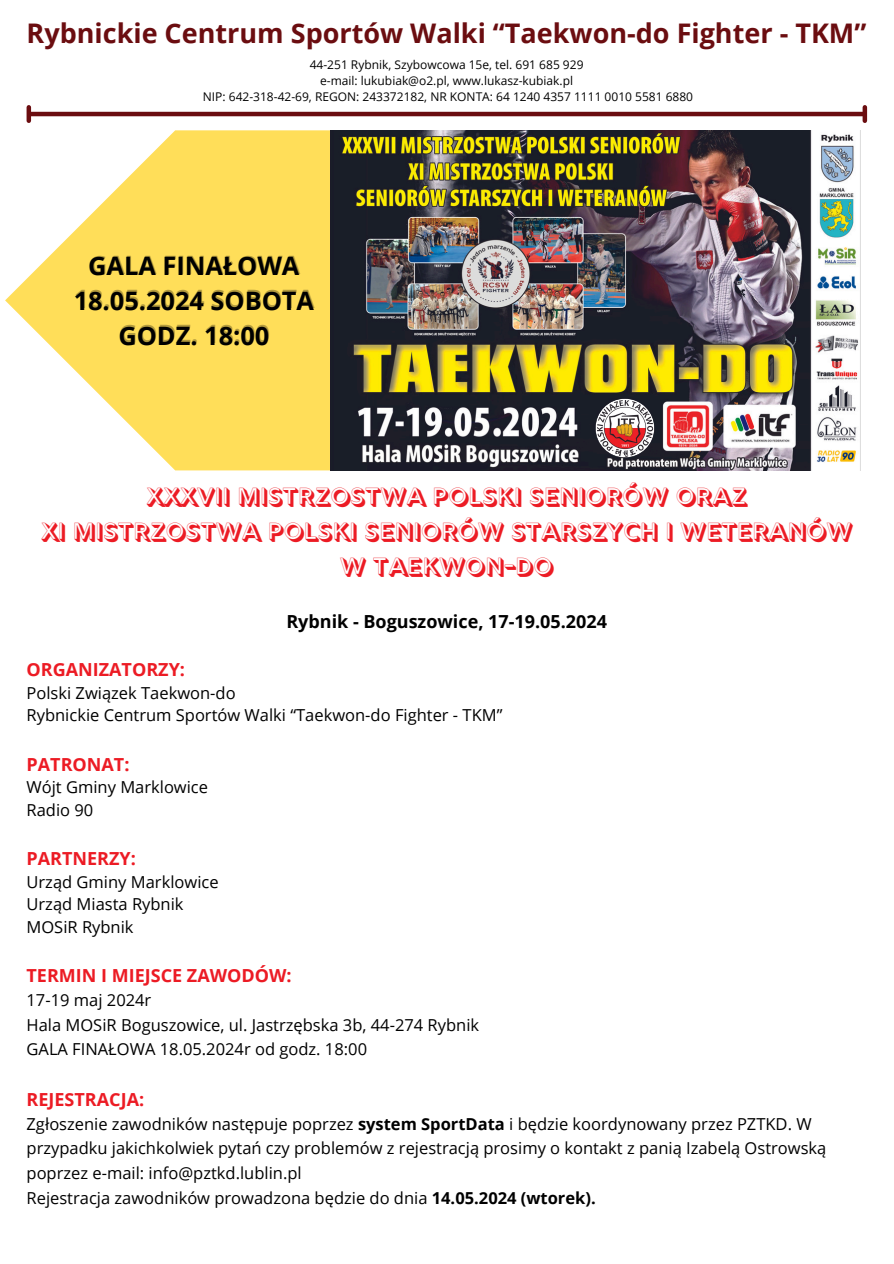
<style>
.page{position:relative;width:894px;height:1264px;background:#fff}
.page>*{position:absolute;margin:0;border:0;box-sizing:border-box;transform-origin:0 0}
.t1{font:700 27px "Open Sans";color:#6b0d10}
.t2{font:25.5px/34.8px "Rig Medium Fill";color:#ec1b24;text-align:center}
.t3{font:700 25.35px/34.8px "Open Sans";color:#000;text-align:center}
.t4{font:700 18px "Open Sans";color:#ec1b24}
.t5{font:700 18px "Open Sans";color:#000}
.t6{font:16.5px/24.8px "Open Sans";color:#000}
.t7{font:12px "Open Sans";color:#000}
.s1{font-weight:700}
</style>
<div class="page">
<hr style="left:30px;top:112px;width:833px;height:4px;background:#6b0d10">
<hr style="left:27px;top:107px;width:4px;height:14px;background:#6b0d10">
<svg style="left:862px;top:107px;width:4px;height:14px"></svg>
<svg style="left:5px;top:130px;width:325px;height:340px;fill:#ffde59"></svg>
<img style="left:330px;top:130px;width:529px;height:340px">
<img style="left:595px;top:399px;width:59px;height:58px;border-radius:50%">
<p class="t1" style="left:27px;top:14px;width:841px">Rybnickie Centrum Sportów Walki “Taekwon-do Fighter - TKM”</p>
<p class="t7" style="left:309px;top:56px;width:275px">44-251 Rybnik, Szybowcowa 15e, tel. 691 685 929</p>
<h1 class="t7" style="left:320px;top:72px;width:254px">e-mail: lukubiak@o2.pl, www.lukasz-kubiak.pl</h1>
<p class="t7" style="left:203px;top:88px;width:491px">NIP: 642-318-42-69, REGON: 243372182, NR KONTA: 64 1240 4357 1111 0010 5581 6880</p>
<h4 class="t3" style="left:74px;top:248px;width:242px">GALA FINAŁOWA<br>18.05.2024 SOBOTA<br>GODZ. 18:00</h4>
<p class="t2" style="left:42px;top:481px;width:812px">XXXVII MISTRZOSTWA POLSKI SENIORÓW ORAZ<br>XI MISTRZOSTWA POLSKI SENIORÓW STARSZYCH I WETERANÓW<br>W TAEKWON-DO</p>
<h2 class="t5" style="left:286px;top:608px;width:322px">Rybnik - Boguszowice, 17-19.05.2024</h2>
<h3 class="t4" style="left:27px;top:657px;width:160px">ORGANIZATORZY:</h3>
<h3 class="t6" style="left:27px;top:681px;width:477px;line-height:22.5px">Polski Związek Taekwon-do<br>Rybnickie Centrum Sportów Walki “Taekwon-do Fighter - TKM”</h3>
<h4 class="t4" style="left:27px;top:751px;width:104px">PATRONAT:</h4>
<h4 class="t6" style="left:27px;top:775px;width:183px;line-height:22.5px">Wójt Gminy Marklowice<br>Radio 90</h4>
<h4 class="t4" style="left:27px;top:846px;width:111px">PARTNERZY:</h4>
<h4 class="t6" style="left:27px;top:870px;width:193px;line-height:22.5px">Urząd Gminy Marklowice<br>Urząd Miasta Rybnik<br>MOSiR Rybnik</h4>
<h4 class="t4" style="left:27px;top:963px;width:266px">TERMIN I MIEJSCE ZAWODÓW:</h4>
<h4 class="t6" style="left:27px;top:987px;width:454px">17-19 maj 2024r<br>Hala MOSiR Boguszowice, ul. Jastrzębska 3b, 44-274 Rybnik<br>GALA FINAŁOWA 18.05.2024r od godz. 18:00</h4>
<h4 class="t4" style="left:27px;top:1086px;width:119px">REJESTRACJA:</h4>
<h4 class="t6" style="left:27px;top:1110px;width:801px">Zgłoszenie zawodników następuje poprzez <span class="s1">system SportData</span> i będzie koordynowany przez PZTKD. W przypadku jakichkolwiek pytań czy problemów z rejestracją prosimy o kontakt z panią Izabelą Ostrowską poprzez e-mail: info@pztkd.lublin.pl<br>Rejestracja zawodników prowadzona będzie do dnia <span class="s1">14.05.2024 (wtorek).</span></h4>
</div>
